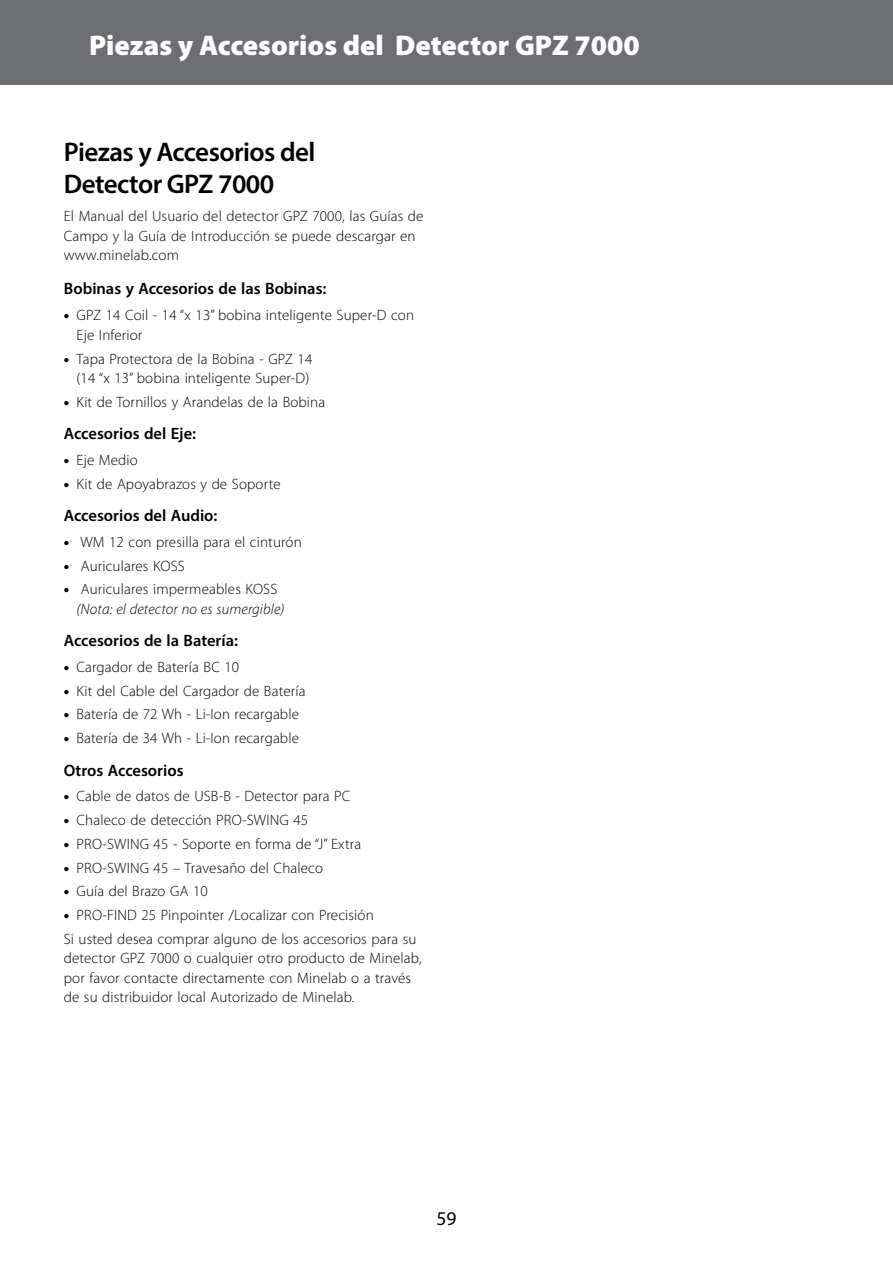
<style>
.page{position:relative;width:893px;height:1263px;background:#fff}
.page>*{position:absolute;margin:0;border:0;box-sizing:border-box;transform-origin:0 0}
.t1{font:900 28.5px "Myriad Pro";color:#fff}
.t2{font:600 27px/32.4px "Myriad Pro";letter-spacing:-.02em;color:#000}
.t3{font:19.5px "Myriad Pro";color:#000}
.t4{font:600 16.5px "Myriad Pro";color:#000}
.t5{font:300 15px/19.5px "Myriad Pro";letter-spacing:.01em;color:#000}
.t6{font:italic 300 15px/19.5px "Myriad Pro";letter-spacing:.01em;color:#000}
.s1{font-weight:900}
.s2{font-weight:900;font-style:normal}
.s3{font-style:normal}
</style>
<div class="page">
<div style="left:0;top:0;width:893px;height:85px;background:#6d6e71"></div>
<h1 class="t1" style="left:89px;top:30px;width:552px">Piezas y Accesorios del Detector GPZ 7000</h1>
<h2 class="t2" style="left:64px;top:135px;width:253px">Piezas y Accesorios del<br>Detector GPZ 7000</h2>
<p class="t5" style="left:64px;top:206px;width:361px">El Manual del Usuario del detector GPZ 7000, las Guías de<br>Campo y la Guía de Introducción se puede descargar en www.minelab.com</p>
<p class="t4" style="left:64px;top:278px;width:264px">Bobinas y Accesorios de las Bobinas:</p>
<p class="t5" style="left:77px;top:306px;width:339px;text-indent:-13px"><span class="s1">•</span> GPZ 14 Coil - 14 “x 13” bobina inteligente Super‑D con<br>Eje Inferior</p>
<p class="t5" style="left:64px;top:349px;width:250px;text-align:right"><span class="s1">•</span> Tapa Protectora de la Bobina - GPZ 14 (14 “x 13” bobina inteligente Super‑D)</p>
<p class="t5" style="left:64px;top:392px;width:263px"><span class="s1">•</span> Kit de Tornillos y Arandelas de la Bobina</p>
<p class="t4" style="left:64px;top:423px;width:134px">Accesorios del Eje:</p>
<p class="t5" style="left:64px;top:450px;width:76px"><span class="s1">•</span> Eje Medio</p>
<p class="t5" style="left:64px;top:474px;width:218px"><span class="s1">•</span> Kit de Apoyabrazos y de Soporte</p>
<p class="t4" style="left:64px;top:505px;width:155px">Accesorios del Audio:</p>
<p class="t5" style="left:64px;top:532px;width:239px"><span class="s1">•</span> WM 12 con presilla para el cinturón</p>
<p class="t5" style="left:64px;top:556px;width:123px"><span class="s1">•</span> Auriculares KOSS</p>
<p class="t6" style="left:77px;top:580px;width:210px;text-indent:-13px"><span class="s2">•</span> <span class="s3">Auriculares impermeables KOSS </span>(Nota: el detector no es sumergible)</p>
<p class="t4" style="left:64px;top:630px;width:176px">Accesorios de la Batería:</p>
<p class="t5" style="left:64px;top:657px;width:177px"><span class="s1">•</span> Cargador de Batería BC 10</p>
<p class="t5" style="left:64px;top:681px;width:243px"><span class="s1">•</span> Kit del Cable del Cargador de Batería</p>
<p class="t5" style="left:64px;top:705px;width:237px"><span class="s1">•</span> Batería de 72 Wh - Li-Ion recargable</p>
<p class="t5" style="left:64px;top:729px;width:237px"><span class="s1">•</span> Batería de 34 Wh - Li-Ion recargable</p>
<p class="t4" style="left:64px;top:759px;width:121px">Otros Accesorios</p>
<p class="t5" style="left:64px;top:787px;width:288px"><span class="s1">•</span> Cable de datos de USB-B - Detector para PC</p>
<p class="t5" style="left:64px;top:811px;width:246px"><span class="s1">•</span> Chaleco de detección PRO‑SWING 45</p>
<p class="t5" style="left:64px;top:834px;width:299px"><span class="s1">•</span> PRO‑SWING 45 - Soporte en forma de “J” Extra</p>
<p class="t5" style="left:64px;top:858px;width:261px"><span class="s1">•</span> PRO‑SWING 45 – Travesaño del Chaleco</p>
<p class="t5" style="left:64px;top:882px;width:146px"><span class="s1">•</span> Guía del Brazo GA 10</p>
<p class="t5" style="left:64px;top:903px;width:354px;line-height:23.7px"><span class="s1">•</span> PRO‑FIND 25 Pinpointer /Localizar con Precisión<br>Si usted desea comprar alguno de los accesorios para su</p>
<p class="t5" style="left:64px;top:949px;width:359px">detector GPZ 7000 o cualquier otro producto de Minelab, por favor contacte directamente con Minelab o a través de su distribuidor local Autorizado de Minelab.</p>
<h3 class="t3" style="left:436px;top:1206px;width:22px">59</h3>
</div>
